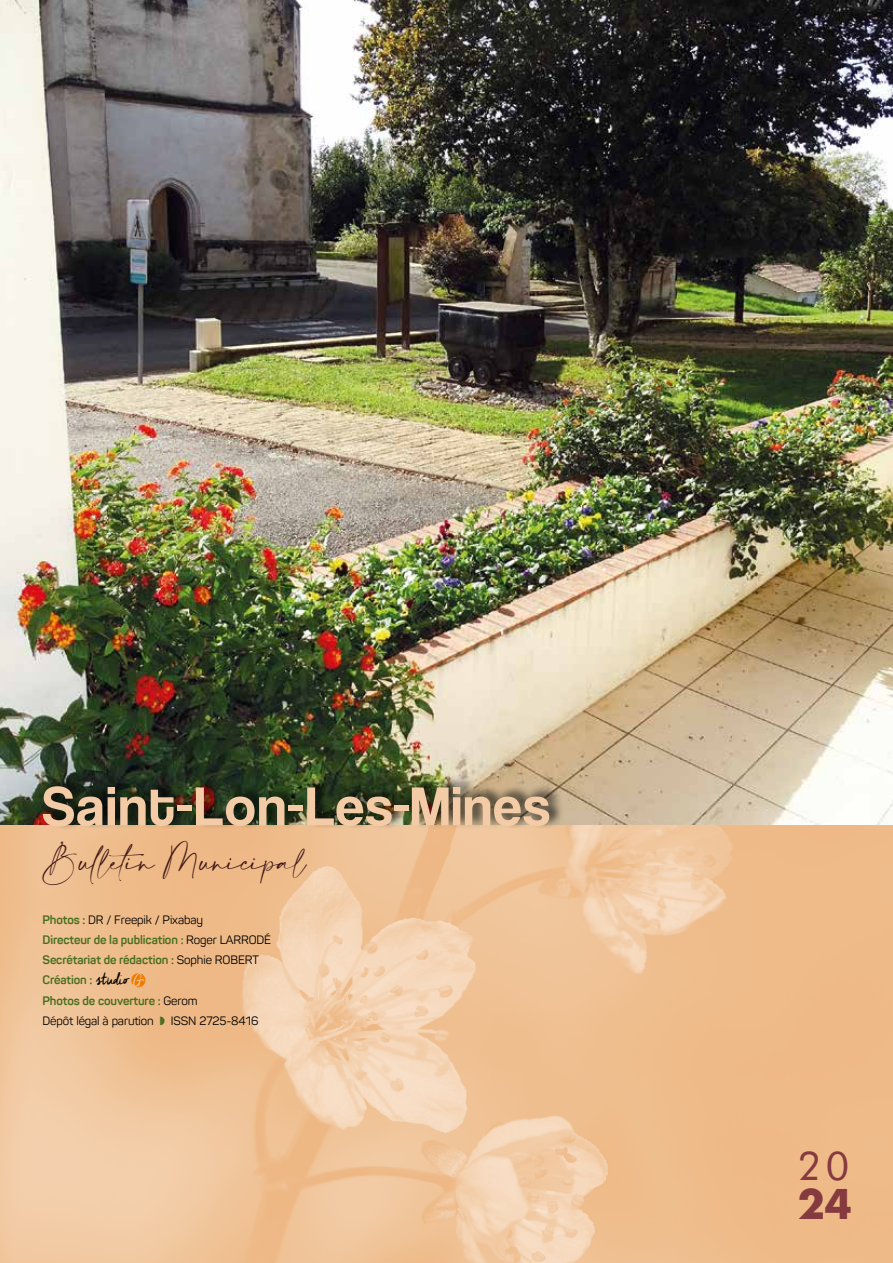
<style>
.page{position:relative;width:893px;height:1263px;background:#fff}
.page>*{position:absolute;margin:0;border:0;box-sizing:border-box;transform-origin:0 0}
.t1{font:57px "Coolvetica Rg";letter-spacing:.025em;color:#f3cba6}
.t2{font:39.9px "Futura BT";color:#853a3f}
.t3{font:700 39.9px "Futura";color:#853a3f}
.t4{font:21.45px "Amalfi Coast";letter-spacing:-.02em;color:#43191a}
.t5{font:20.55px "Cheddar Jack";letter-spacing:-.025em;color:#000}
.t6{font:700 12px/20.2px "Panton";letter-spacing:-.01em;color:#4a6f21}
.s1{font-weight:400;color:#000}
</style>
<div class="page">
<img style="left:0;top:0;width:893px;height:1263px">
<div style="left:42px;top:773px;width:523px;height:58px;background:#000;opacity:.75"></div>
<svg style="left:131px;top:973px;width:14px;height:14px"></svg>
<svg style="left:133px;top:973px;width:11px;height:14px"></svg>
<h1 class="t1" style="left:43px;top:773px;width:509px">Saint-Lon-Les-Mines</h1>
<h3 class="t4" style="left:43px;top:850px;width:265px">Bulletin Municipal</h3>
<p class="t6" style="left:43px;top:909px;width:230px">Photos : <span class="s1">DR / Freepik / Pixabay<br></span>Directeur de la publication : <span class="s1">Roger LARRODÉ<br></span>Secrétariat de rédaction : <span class="s1">Sophie ROBERT<br></span>Création :<br>Photos de couverture : <span class="s1">Gerom<br>Dépôt légal à parution</span> ◗ <span class="s1">ISSN 2725-8416</span></p>
<h3 class="t5" style="left:96px;top:967px;width:34px">studio</h3>
<h2 class="t2" style="left:798px;top:1142px;width:53px">20</h2>
<h2 class="t3" style="left:798px;top:1175px;width:56px">24</h2>
</div>
